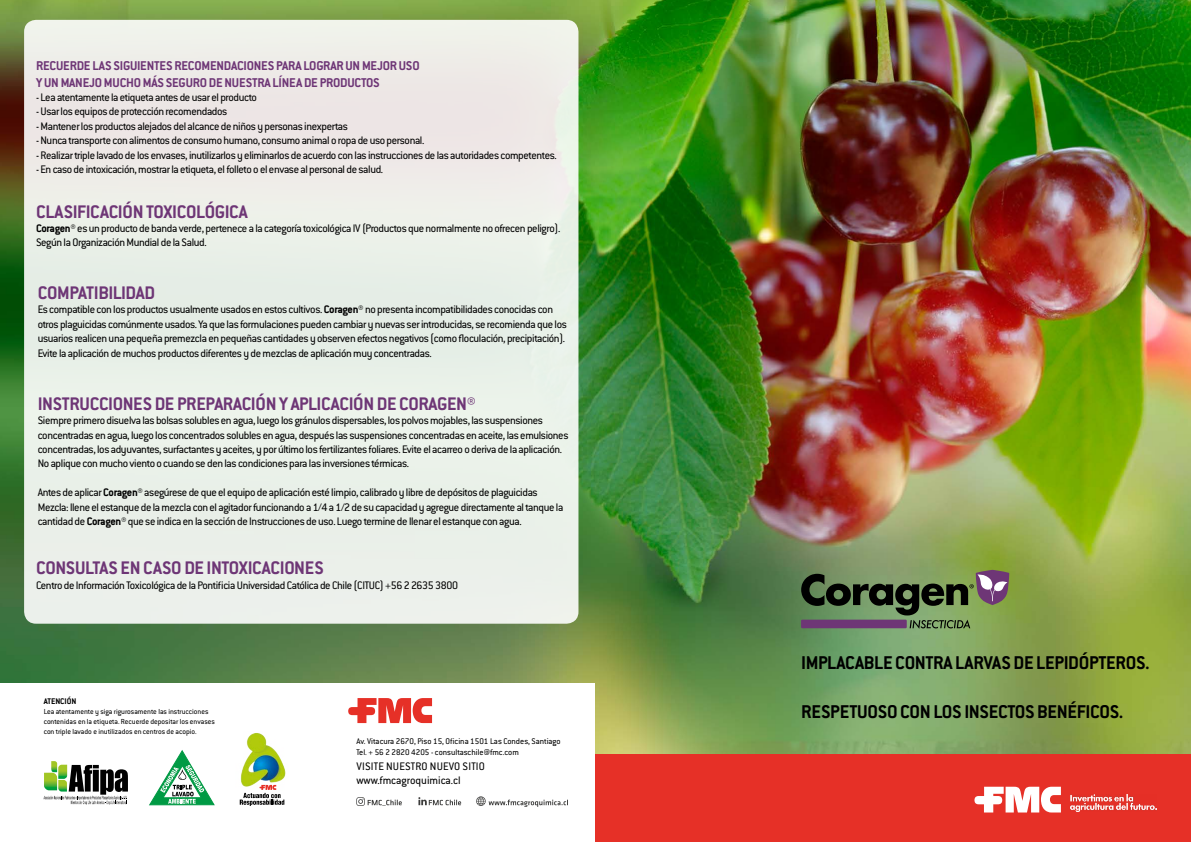
<style>
.page{position:relative;width:1191px;height:842px;background:#fff}
.page>*{position:absolute;margin:0;border:0;box-sizing:border-box;transform-origin:0 0}
.t1{font:700 20.3px "Conduit ITC";letter-spacing:-.015em;color:#000}
.t2{font:700 20px "Conduit ITC";letter-spacing:-.015em;color:#6e3676}
.t3{font:700 14px/16.8px "Conduit ITC";letter-spacing:-.015em;color:#6e3676}
.t4{font:12px/14.4px "Conduit ITC";letter-spacing:-.03em;color:#000}
.t5{font:12px/14.4px "Conduit ITC";letter-spacing:.005em;color:#000}
.t6{font:9px/11.3px "Conduit ITC";color:#000}
.t7{font:700 9px "Conduit ITC";color:#000}
.t8{font:8px/10px "Conduit ITC";color:#000}
.s1{font-weight:700}
</style>
<div class="page">
<img style="left:0;top:0;width:1191px;height:755px">
<div style="left:24px;top:20px;width:554px;height:604px;background:#ecf0e9;border-radius:12px"></div>
<div style="left:0;top:683px;width:594px;height:159px;background:#fff"></div>
<img style="left:240px;top:733px;width:46px;height:52px">
<div style="left:258px;top:783px;width:20px;height:7px;background:#fdf4f4"></div>
<svg style="left:240px;top:785px;width:44px;height:21px"></svg>
<svg style="left:149px;top:750px;width:66px;height:55px"></svg>
<svg style="left:44px;top:761px;width:84px;height:44px"></svg>
<svg style="left:348px;top:698px;width:84px;height:25px"></svg>
<svg style="left:801px;top:570px;width:208px;height:59px;background:#627052"></svg>
<div style="left:595px;top:755px;width:596px;height:87px;background:#e63027"></div>
<svg style="left:974px;top:787px;width:87px;height:25px"></svg>
<img style="left:1070px;top:795px;width:87px;height:16px">
<svg style="left:356px;top:797px;width:46px;height:9px"></svg>
<svg style="left:418px;top:797px;width:43px;height:8px"></svg>
<svg style="left:476px;top:796px;width:92px;height:11px"></svg>
<p class="t3" style="left:36px;top:57px;width:385px">RECUERDE LAS SIGUIENTES RECOMENDACIONES PARA LOGRAR UN MEJOR USO<br>Y UN MANEJO MUCHO MÁS SEGURO DE NUESTRA LÍNEA DE PRODUCTOS</p>
<p class="t4" style="left:36px;top:90px;width:222px">- Lea atentamente la etiqueta antes de usar el producto</p>
<p class="t4" style="left:36px;top:104px;width:193px">- Usar los equipos de protección recomendados</p>
<p class="t4" style="left:36px;top:118px;width:313px">- Mantener los productos alejados del alcance de niños y personas inexpertas</p>
<p class="t4" style="left:36px;top:133px;width:390px">- Nunca transporte con alimentos de consumo humano, consumo animal o ropa de uso personal.</p>
<p class="t4" style="left:36px;top:147px;width:522px">- Realizar triple lavado de los envases, inutilizarlos y eliminarlos de acuerdo con las instrucciones de las autoridades competentes.</p>
<p class="t4" style="left:36px;top:162px;width:349px">- En caso de intoxicación, mostrar la etiqueta, el folleto o el envase al personal de salud.</p>
<h2 class="t2" style="left:36px;top:199px;width:213px">CLASIFICACIÓN TOXICOLÓGICA</h2>
<p class="t4" style="left:36px;top:221px;width:526px"><span class="s1">Coragen®</span> es un producto de banda verde, pertenece a la categoría toxicológica IV (Productos que normalmente no ofrecen peligro).<br>Según la Organización Mundial de la Salud.</p>
<h2 class="t2" style="left:38px;top:281px;width:119px">COMPATIBILIDAD</h2>
<p class="t4" style="left:38px;top:302px;width:531px">Es compatible con los productos usualmente usados en estos cultivos. <span class="s1">Coragen®</span> no presenta incompatibilidades conocidas con otros plaguicidas comúnmente usados. Ya que las formulaciones pueden cambiar y nuevas ser introducidas, se recomienda que los usuarios realicen una pequeña premezcla en pequeñas cantidades y observen efectos negativos (como floculación, precipitación).<br>Evite la aplicación de muchos productos diferentes y de mezclas de aplicación muy concentradas.</p>
<h2 class="t2" style="left:38px;top:391px;width:439px">INSTRUCCIONES DE PREPARACIÓN Y APLICACIÓN DE CORAGEN®</h2>
<p class="t4" style="left:38px;top:413px;width:532px">Siempre primero disuelva las bolsas solubles en agua, luego los gránulos dispersables, los polvos mojables, las suspensiones concentradas en agua, luego los concentrados solubles en agua, después las suspensiones concentradas en aceite, las emulsiones concentradas, los adyuvantes, surfactantes y aceites, y por último los fertilizantes foliares. Evite el acarreo o deriva de la aplicación.<br>No aplique con mucho viento o cuando se den las condiciones para las inversiones térmicas.</p>
<p class="t4" style="left:38px;top:485px;width:527px">Antes de aplicar <span class="s1">Coragen®</span> asegúrese de que el equipo de aplicación esté limpio, calibrado y libre de depósitos de plaguicidas<br>Mezcla: llene el estanque de la mezcla con el agitador funcionando a 1/4 a 1/2 de su capacidad y agregue directamente al tanque la cantidad de <span class="s1">Coragen®</span> que se indica en la sección de Instrucciones de uso. Luego termine de llenar el estanque con agua.</p>
<h2 class="t2" style="left:36px;top:556px;width:289px">CONSULTAS EN CASO DE INTOXICACIONES</h2>
<p class="t4" style="left:36px;top:578px;width:423px">Centro de Información Toxicológica de la Pontificia Universidad Católica de Chile (CITUC) +56 2 2635 3800</p>
<p class="t7" style="left:44px;top:695px;width:34px">ATENCIÓN</p>
<p class="t8" style="left:44px;top:706px;width:173px">Lea atentamente y siga rigurosamente las instrucciones contenidas en la etiqueta. Recuerde depositar los envases con triple lavado e inutilizados en centros de acopio.</p>
<p class="t6" style="left:356px;top:735px;width:206px">Av. Vitacura 2670, Piso 15, Oficina 1501 Las Condes, Santiago<br>Tel. + 56 2 2820 4205 - consultaschile@fmc.com</p>
<p class="t5" style="left:356px;top:758px;width:130px">VISITE NUESTRO NUEVO SITIO www.fmcagroquimica.cl</p>
<h1 class="t1" style="left:801px;top:650px;width:350px">IMPLACABLE CONTRA LARVAS DE LEPIDÓPTEROS.</h1>
<h1 class="t1" style="left:801px;top:699px;width:324px">RESPETUOSO CON LOS INSECTOS BENÉFICOS.</h1>
</div>
